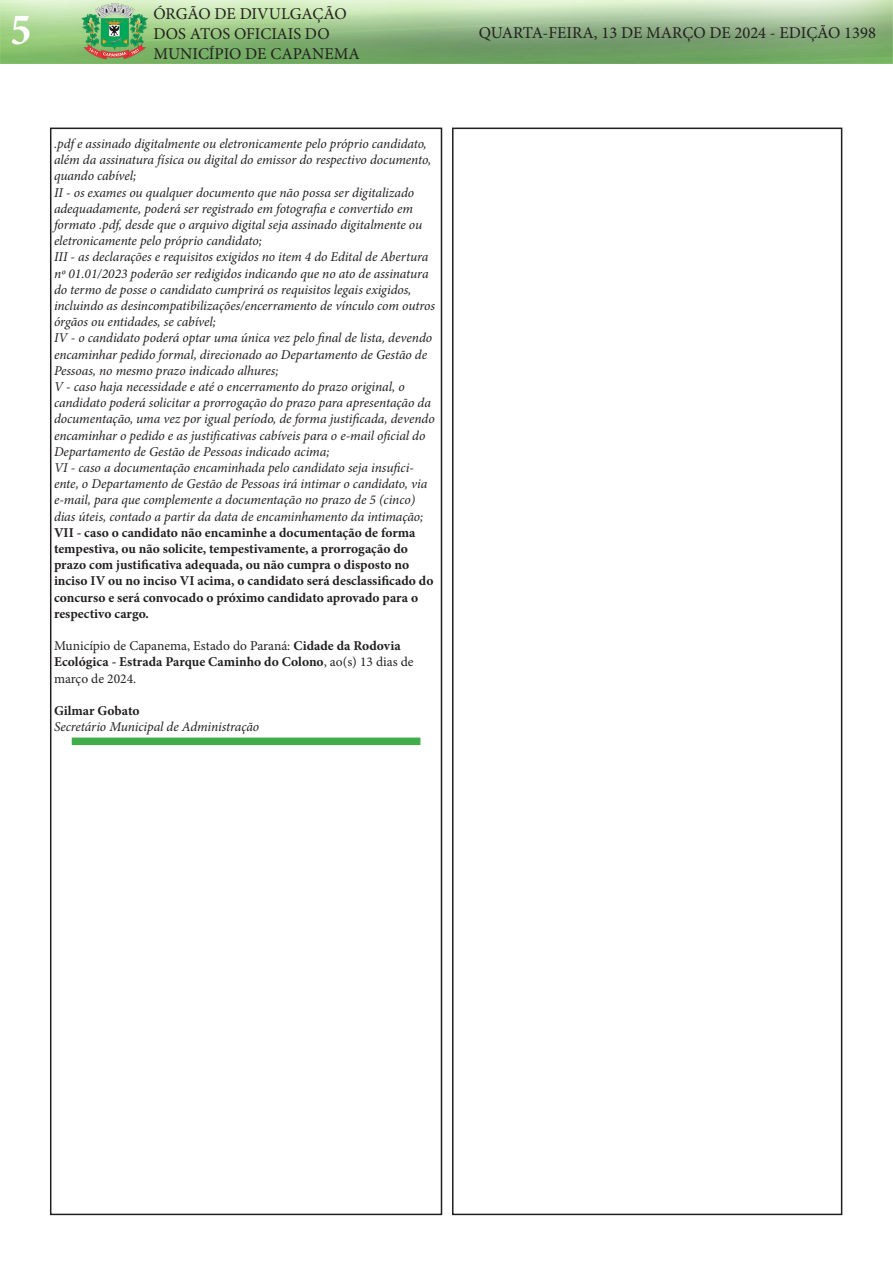
<style>
.page{position:relative;width:893px;height:1263px;background:#fff}
.page>*{position:absolute;margin:0;border:0;box-sizing:border-box;transform-origin:0 0}
.t1{font:700 condensed 45px "Minion Pro";color:#fff}
.t2{font:16.5px/19.8px "Minion Pro";color:#231f20}
.t3{font:italic 13.5px/16.2px "Minion Pro";letter-spacing:-.005em;color:#231f20}
.t4{font:700 13.5px/16.2px "Minion Pro";color:#231f20}
.t5{font:13.5px/16.2px "Minion Pro";color:#231f20}
.s1{font-weight:700}
</style>
<div class="page">
<div style="left:50px;top:128px;width:392px;height:1087px;border:2px solid #231f20"></div>
<img style="left:0;top:0;width:893px;height:64px">
<div style="left:452px;top:128px;width:390px;height:1087px;border:2px solid #231f20"></div>
<div style="left:72px;top:737px;width:348px;height:8px;background:#40ae49"></div>
<h1 class="t1" style="left:11px;top:-1px;width:22px">5</h1>
<p class="t2" style="left:153px;top:4px;width:208px">ÓRGÃO DE DIVULGAÇÃO<br>DOS ATOS OFICIAIS DO<br>MUNICÍPIO DE CAPANEMA</p>
<p class="t3" style="left:54px;top:136px;width:379px">.pdf e assinado digitalmente ou eletronicamente pelo próprio candidato, além da assinatura física ou digital do emissor do respectivo documento, quando cabível;</p>
<p class="t3" style="left:54px;top:184px;width:370px">II - os exames ou qualquer documento que não possa ser digitalizado adequadamente, poderá ser registrado em fotografia e convertido em formato .pdf, desde que o arquivo digital seja assinado digitalmente ou eletronicamente pelo próprio candidato;</p>
<p class="t3" style="left:54px;top:249px;width:382px">III - as declarações e requisitos exigidos no item 4 do Edital de Abertura nº 01.01/2023 poderão ser redigidos indicando que no ato de assinatura do termo de posse o candidato cumprirá os requisitos legais exigidos, incluindo as desincompatibilizações/encerramento de vínculo com outros órgãos ou entidades, se cabível;</p>
<p class="t3" style="left:54px;top:330px;width:380px">IV - o candidato poderá optar uma única vez pelo final de lista, devendo encaminhar pedido formal, direcionado ao Departamento de Gestão de<br>Pessoas, no mesmo prazo indicado alhures;</p>
<p class="t3" style="left:54px;top:379px;width:382px">V - caso haja necessidade e até o encerramento do prazo original, o candidato poderá solicitar a prorrogação do prazo para apresentação da documentação, uma vez por igual período, de forma justificada, devendo encaminhar o pedido e as justificativas cabíveis para o e-mail oficial do Departamento de Gestão de Pessoas indicado acima;</p>
<p class="t3" style="left:54px;top:460px;width:375px">VI - caso a documentação encaminhada pelo candidato seja insufici&shy;ente, o Departamento de Gestão de Pessoas irá intimar o candidato, via e-mail, para que complemente a documentação no prazo de 5 (cinco) dias úteis, contado a partir da data de encaminhamento da intimação;</p>
<p class="t4" style="left:54px;top:524px;width:381px">VII - caso o candidato não encaminhe a documentação de forma tempestiva, ou não solicite, tempestivamente, a prorrogação do prazo com justificativa adequada, ou não cumpra o disposto no inciso IV ou no inciso VI acima, o candidato será desclassificado do concurso e será convocado o próximo candidato aprovado para o respectivo cargo.</p>
<p class="t5" style="left:54px;top:638px;width:361px">Município de Capanema, Estado do Paraná: <span class="s1">Cidade da Rodovia<br>Ecológica - Estrada Parque Caminho do Colono</span>, ao(s) 13 dias de março de 2024.</p>
<p class="t4" style="left:54px;top:702px;width:87px">Gilmar Gobato</p>
<p class="t3" style="left:54px;top:719px;width:207px">Secretário Municipal de Administração</p>
<p class="t2" style="left:479px;top:23px;width:399px">QUARTA-FEIRA, 13 DE MARÇO DE 2024 - EDIÇÃO 1398</p>
</div>
